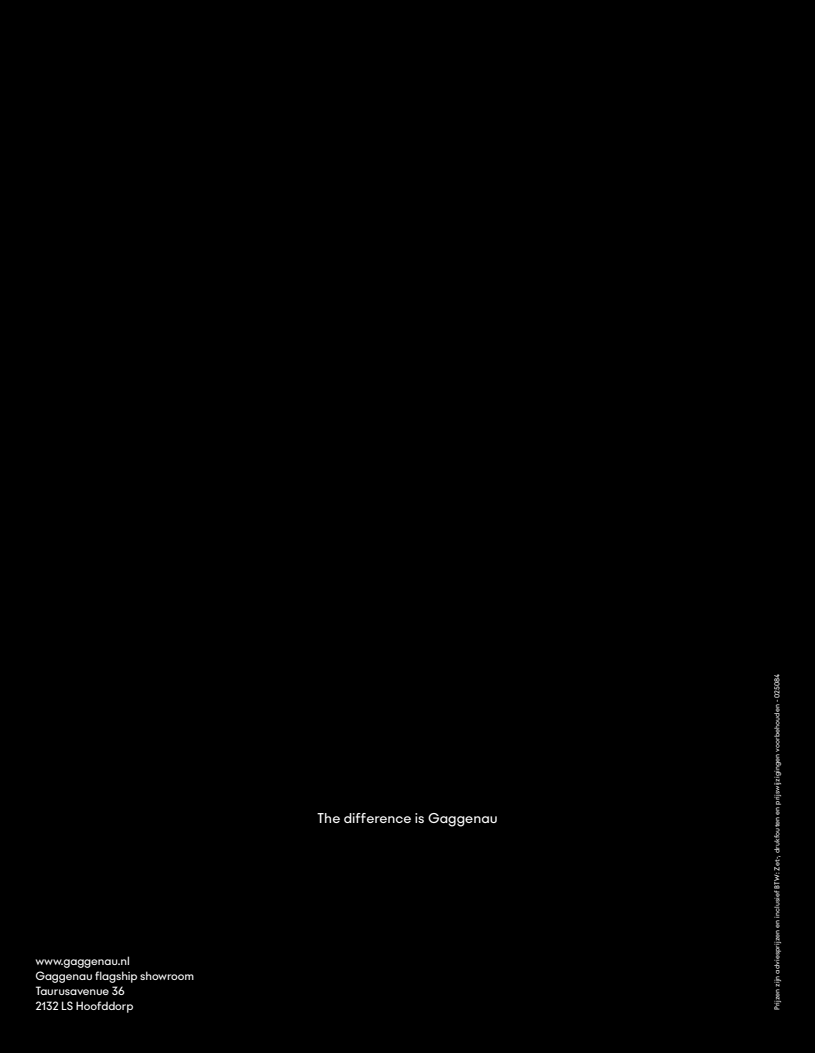
<style>
.page{position:relative;width:815px;height:1053px;background:#fff}
.page>*{position:absolute;margin:0;border:0;box-sizing:border-box;transform-origin:0 0}
.t1{font:15px "Gaggenau Text";color:#fff}
.t2{font:12.5px/15px "Gaggenau Text";letter-spacing:-.01em;color:#fff}
.t3{font:7.5px "Gaggenau Text";letter-spacing:.01em;color:#fff}
</style>
<div class="page">
<div style="left:0;top:0;width:815px;height:1052px;background:#000"></div>
<h2 class="t2" style="left:35px;top:954px;width:160px">www.gaggenau.nl<br>Gaggenau flagship showroom<br>Taurusavenue 36<br>2132 LS Hoofddorp</h2>
<h1 class="t1" style="left:317px;top:810px;width:182px">The difference is Gaggenau</h1>
<p class="t3" style="left:773px;top:1010px;width:338px;rotate:-90deg">Prijzen zijn adviesprijzen en inclusief BTW: Zet-, drukfouten en prijswijzigingen voorbehouden - 025084</p>
</div>
